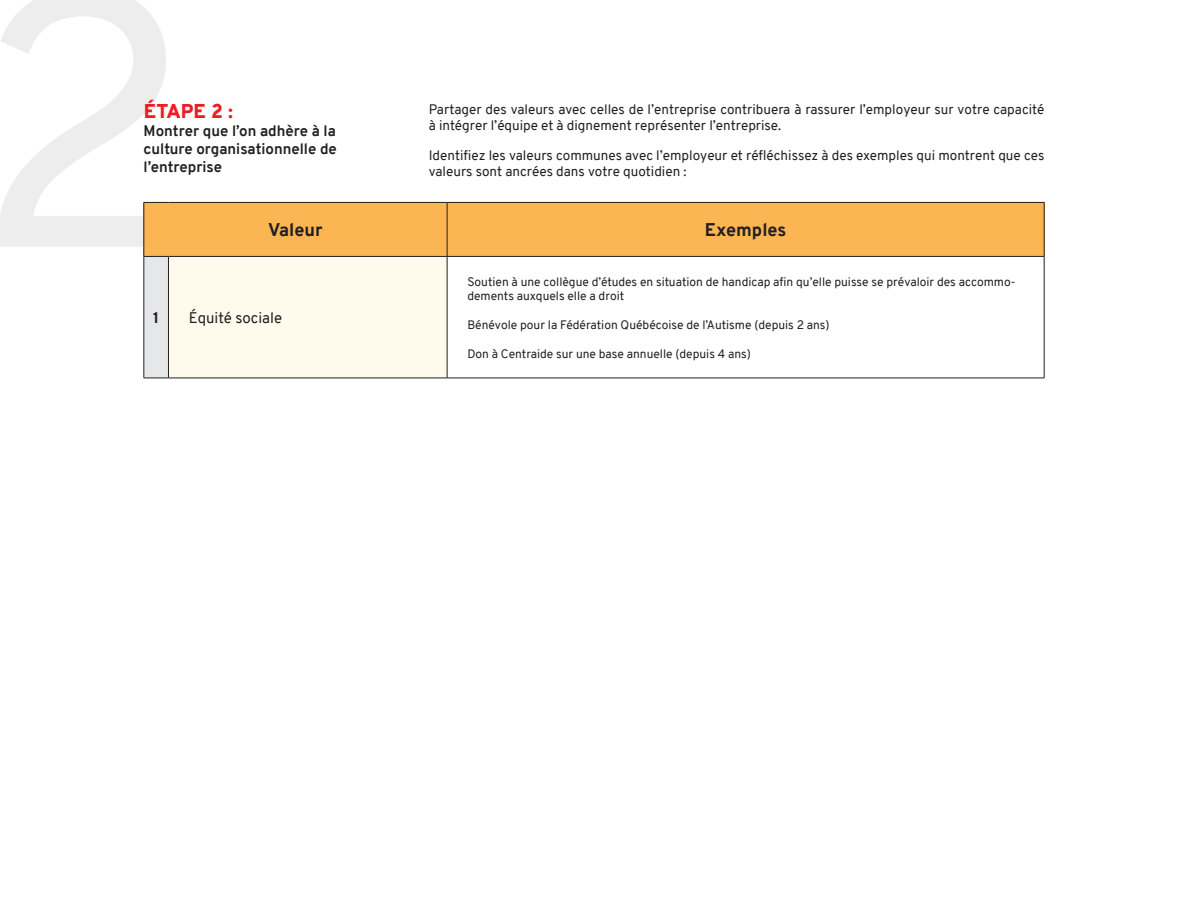
<style>
.page{position:relative;width:1188px;height:918px;background:#fff}
.page>*{position:absolute;margin:0;border:0;box-sizing:border-box;transform-origin:0 0}
.t1{font:900 19.5px "Overpass";letter-spacing:.005em;color:#ee1d23}
.t2{font:800 18px "Overpass";color:#231f20}
.t3{font:700 15px/18px "Overpass";color:#231f20;text-align:justify}
.t4{font:15px "Overpass";color:#231f20}
.t5{font:800 15px "Overpass";color:#231f20}
.t6{font:13.5px/16.2px "Overpass";color:#231f20}
.t7{font:12px/14.4px "Overpass";color:#231f20}
</style>
<div class="page">
<div style="left:144px;top:202px;width:303px;height:54px;background:#fbb553"></div>
<div style="left:447px;top:202px;width:597px;height:54px;background:#fbb553"></div>
<div style="left:144px;top:256px;width:24px;height:122px;background:#e6e7e9"></div>
<div style="left:168px;top:256px;width:279px;height:122px;background:#fefaec"></div>
<svg style="left:144px;top:202px;width:24px;height:1px"></svg>
<hr style="left:144px;top:203px;width:1px;height:53px;background:#231f20">
<hr style="left:168px;top:202px;width:279px;height:1px;background:#231f20">
<hr style="left:447px;top:202px;width:597px;height:1px;background:#231f20">
<hr style="left:447px;top:203px;width:1px;height:53px;background:#231f20">
<hr style="left:1044px;top:203px;width:1px;height:53px;background:#231f20">
<svg style="left:144px;top:256px;width:24px;height:1px"></svg>
<hr style="left:144px;top:257px;width:1px;height:121px;background:#231f20">
<hr style="left:168px;top:256px;width:279px;height:1px;background:#231f20">
<hr style="left:168px;top:257px;width:1px;height:121px;background:#231f20">
<hr style="left:447px;top:256px;width:597px;height:1px;background:#231f20">
<hr style="left:447px;top:257px;width:1px;height:121px;background:#231f20">
<hr style="left:1044px;top:257px;width:1px;height:121px;background:#231f20">
<svg style="left:144px;top:378px;width:24px;height:1px"></svg>
<hr style="left:168px;top:378px;width:279px;height:1px;background:#231f20">
<hr style="left:447px;top:378px;width:597px;height:1px;background:#231f20">
<p class="t1" style="left:144px;top:98px;width:91px">ÉTAPE 2 :</p>
<p class="t3" style="left:144px;top:122px;width:195px">Montrer que l’on adhère à la culture organisationnelle de l’entreprise</p>
<p class="t6" style="left:429px;top:101px;width:617px">Partager des valeurs avec celles de l’entreprise contribuera à rassurer l’employeur sur votre capacité à intégrer l’équipe et à dignement représenter l’entreprise.</p>
<p class="t6" style="left:429px;top:147px;width:617px">Identifiez les valeurs communes avec l’employeur et réfléchissez à des exemples qui montrent que ces valeurs sont ancrées dans votre quotidien :</p>
<p class="t2" style="left:268px;top:217px;width:56px">Valeur</p>
<p class="t2" style="left:705px;top:217px;width:83px">Exemples</p>
<p class="t5" style="left:153px;top:307px;width:8px">1</p>
<p class="t4" style="left:189px;top:307px;width:95px">Équité sociale</p>
<p class="t7" style="left:467px;top:274px;width:550px">Soutien à une collègue d’études en situation de handicap afin qu’elle puisse se prévaloir des accommo&shy;dements auxquels elle a droit</p>
<p class="t7" style="left:467px;top:318px;width:364px">Bénévole pour la Fédération Québécoise de l’Autisme (depuis 2 ans)</p>
<p class="t7" style="left:467px;top:346px;width:285px">Don à Centraide sur une base annuelle (depuis 4 ans)</p>
</div>
